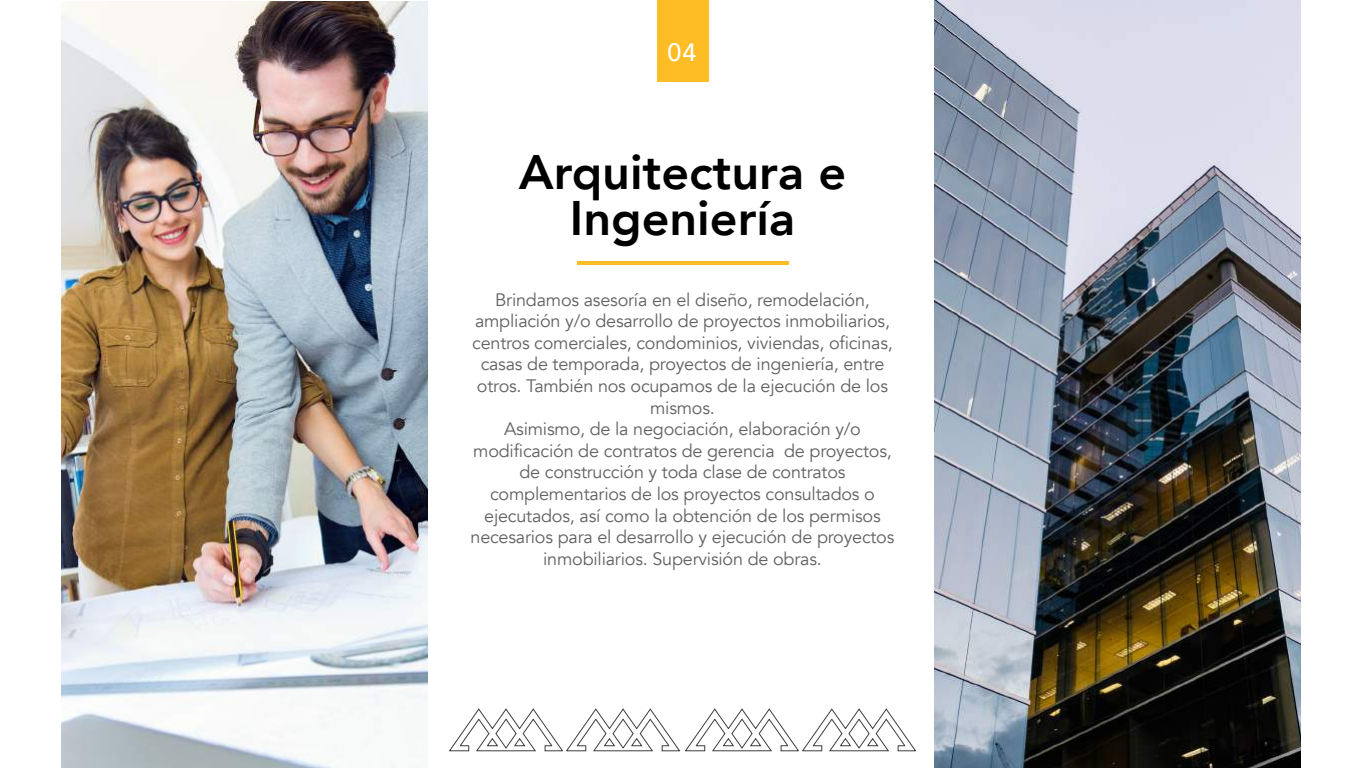
<style>
.page{position:relative;width:1366px;height:768px;background:#fff}
.page>*{position:absolute;margin:0;border:0;box-sizing:border-box;transform-origin:0 0}
.t1{font:800 48.4px/46px "Avenir";color:#000;text-align:center}
.t2{font:500 25px "Avenir";color:#fff}
.t3{font:18px/21.6px "Avenir";letter-spacing:-.01em;color:#626262;text-align:center}
</style>
<div class="page">
<hr style="left:577px;top:261px;width:211px;height:4px;background:#febd24">
<div style="left:657px;top:0;width:51px;height:81px;background:#febd24"></div>
<img style="left:61px;top:1px;width:367px;height:767px">
<img style="left:934px;top:1px;width:367px;height:767px">
<svg style="left:449px;top:709px;width:467px;height:43px"></svg>
<h2 class="t2" style="left:667px;top:31px;width:31px">04</h2>
<h1 class="t1" style="left:519px;top:149px;width:329px">Arquitectura e<br>Ingeniería</h1>
<p class="t3" style="left:471px;top:289px;width:425px">Brindamos asesoría en el diseño, remodelación, ampliación y/o desarrollo de proyectos inmobiliarios, centros comerciales, condominios, viviendas, oficinas, casas de temporada, proyectos de ingeniería, entre otros. También nos ocupamos de la ejecución de los mismos.<br>Asimismo, de la negociación, elaboración y/o modificación de contratos de gerencia de proyectos, de construcción y toda clase de contratos complementarios de los proyectos consultados o ejecutados, así como la obtención de los permisos necesarios para el desarrollo y ejecución de proyectos inmobiliarios. Supervisión de obras.</p>
</div>
